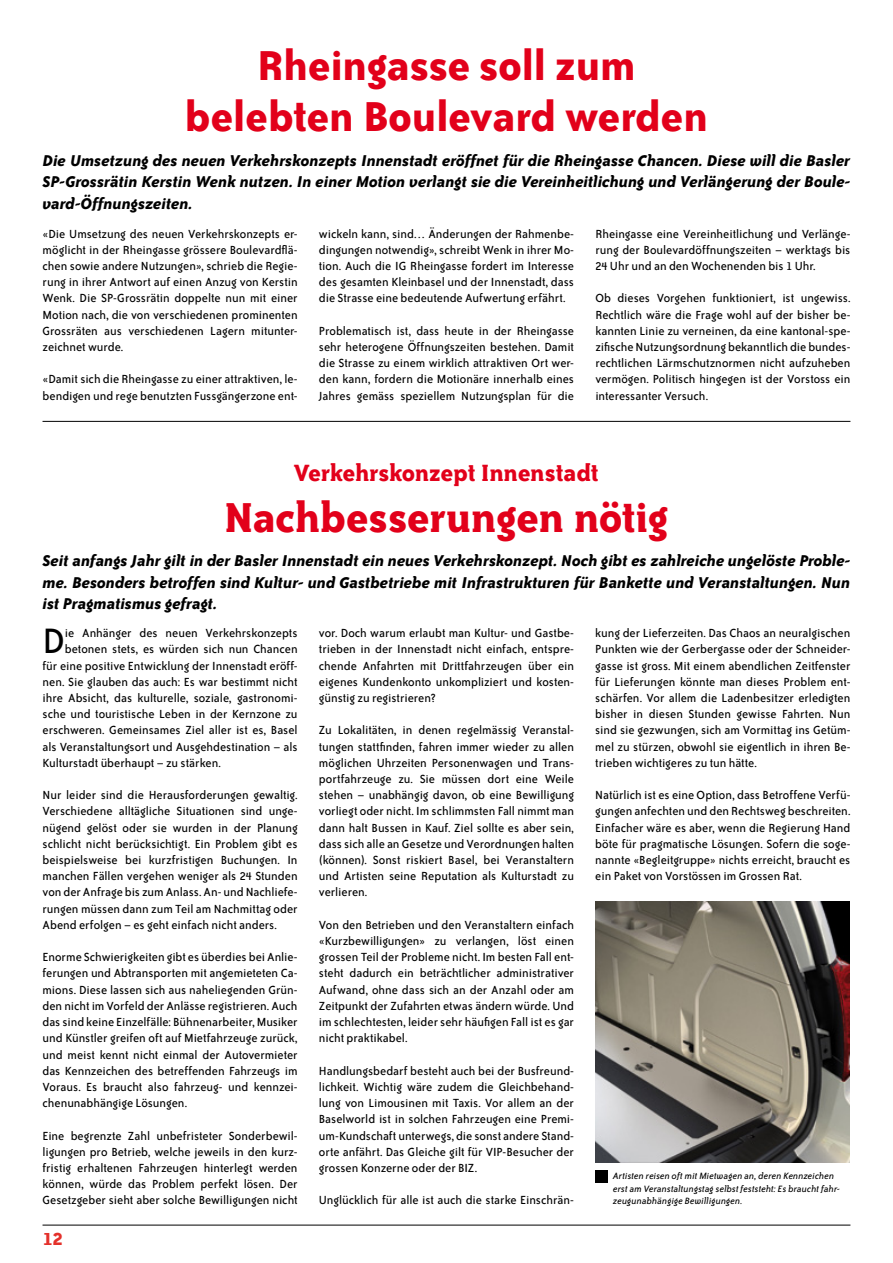
<style>
.page{position:relative;width:893px;height:1263px;background:#fff}
.page>*{position:absolute;margin:0;border:0;box-sizing:border-box;transform-origin:0 0}
.t1{font:700 48px/51px "Bailey Sans ITC";letter-spacing:-.01em;color:#e2001a;text-align:center}
.t2{font:700 48px "Bailey Quad ITC";letter-spacing:-.015em;color:#e2001a}
.t3{font:40.5px "Bailey Sans ITC";color:#000}
.t4{font:700 27px "Bailey Quad ITC";letter-spacing:-.01em;color:#e2001a}
.t5{font:700 21px "Bailey Sans ITC";color:#e4312b}
.t6{font:italic 700 18px/21.6px "Bailey Sans ITC";letter-spacing:-.01em;color:#000;text-align:justify}
.t7{font:13.5px/16.2px "Bailey Sans ITC";letter-spacing:-.005em;color:#000;text-align:justify}
.t8{font:italic 10.5px/12.6px "Bailey Sans ITC";letter-spacing:.005em;color:#000}
</style>
<div class="page">
<hr style="left:43px;top:1225px;width:807px;height:1px;background:#000">
<hr style="left:43px;top:421px;width:807px;height:1px;background:#000">
<div style="left:595px;top:1170px;width:12px;height:12px;background:#000"></div>
<img style="left:595px;top:901px;width:255px;height:262px">
<h1 class="t1" style="left:185px;top:40px;width:525px">Rheingasse soll zum belebten Boulevard werden</h1>
<p class="t6" style="left:43px;top:149px;width:809px">Die Umsetzung des neuen Verkehrskonzepts Innenstadt eröffnet für die Rheingasse Chancen. Diese will die Basler SP-Grossrätin Kerstin Wenk nutzen. In einer Motion verlangt sie die Vereinheitlichung und Verlängerung der Boule&shy;vard-Öffnungszeiten.</p>
<p class="t7" style="left:43px;top:226px;width:257px">«Die Umsetzung des neuen Verkehrskonzepts er&shy;möglicht in der Rheingasse grössere Boulevardflä&shy;chen sowie andere Nutzungen», schrieb die Regie&shy;rung in ihrer Antwort auf einen Anzug von Kerstin Wenk. Die SP-Grossrätin doppelte nun mit einer Motion nach, die von verschiedenen prominenten Grossräten aus verschiedenen Lagern mitunter&shy;zeichnet wurde.</p>
<p class="t7" style="left:43px;top:371px;width:257px">«Damit sich die Rheingasse zu einer attraktiven, le&shy;bendigen und rege benutzten Fussgängerzone ent-</p>
<p class="t7" style="left:319px;top:226px;width:257px">wickeln kann, sind… Änderungen der Rahmenbe&shy;dingungen notwendig», schreibt Wenk in ihrer Mo&shy;tion. Auch die IG Rheingasse fordert im Interesse des gesamten Kleinbasel und der Innenstadt, dass die Strasse eine bedeutende Aufwertung erfährt.</p>
<p class="t7" style="left:319px;top:323px;width:257px">Problematisch ist, dass heute in der Rheingasse sehr heterogene Öffnungszeiten bestehen. Damit die Strasse zu einem wirklich attraktiven Ort wer&shy;den kann, fordern die Motionäre innerhalb eines Jahres gemäss speziellem Nutzungsplan für die</p>
<p class="t7" style="left:595px;top:226px;width:257px">Rheingasse eine Vereinheitlichung und Verlänge&shy;rung der Boulevardöffnungszeiten – werktags bis 24 Uhr und an den Wochenenden bis 1 Uhr.</p>
<p class="t7" style="left:595px;top:290px;width:257px">Ob dieses Vorgehen funktioniert, ist ungewiss.<br>Rechtlich wäre die Frage wohl auf der bisher be&shy;kannten Linie zu verneinen, da eine kantonal-spe&shy;zifische Nutzungsordnung bekanntlich die bundes&shy;rechtlichen Lärmschutznormen nicht aufzuheben vermögen. Politisch hingegen ist der Vorstoss ein interessanter Versuch.</p>
<h3 class="t4" style="left:294px;top:458px;width:306px">Verkehrskonzept Innenstadt</h3>
<h1 class="t2" style="left:224px;top:491px;width:446px">Nachbesserungen nötig</h1>
<p class="t6" style="left:43px;top:550px;width:809px">Seit anfangs Jahr gilt in der Basler Innenstadt ein neues Verkehrskonzept. Noch gibt es zahlreiche ungelöste Proble&shy;me. Besonders betroffen sind Kultur- und Gastbetriebe mit Infrastrukturen für Bankette und Veranstaltungen. Nun ist Pragmatismus gefragt.</p>
<h2 class="t3" style="left:43px;top:620px;width:24px">D</h2>
<p class="t7" style="left:65px;top:625px;width:234px">ie Anhänger des neuen Verkehrskonzepts</p>
<p class="t7" style="left:65px;top:641px;width:234px">betonen stets, es würden sich nun Chancen</p>
<p class="t7" style="left:43px;top:658px;width:257px">für eine positive Entwicklung der Innenstadt eröff-</p>
<p class="t7" style="left:43px;top:674px;width:257px">nen. Sie glauben das auch: Es war bestimmt nicht</p>
<p class="t7" style="left:43px;top:690px;width:257px">ihre Absicht, das kulturelle, soziale, gastronomi-</p>
<p class="t7" style="left:43px;top:706px;width:257px">sche und touristische Leben in der Kernzone zu</p>
<p class="t7" style="left:43px;top:722px;width:257px">erschweren. Gemeinsames Ziel aller ist es, Basel</p>
<p class="t7" style="left:43px;top:739px;width:257px">als Veranstaltungsort und Ausgehdestination – als</p>
<p class="t7" style="left:43px;top:755px;width:180px">Kulturstadt überhaupt – zu stärken.</p>
<p class="t7" style="left:43px;top:787px;width:257px">Nur leider sind die Herausforderungen gewaltig.<br>Verschiedene alltägliche Situationen sind unge&shy;nügend gelöst oder sie wurden in der Planung schlicht nicht berücksichtigt. Ein Problem gibt es beispielsweise bei kurzfristigen Buchungen. In manchen Fällen vergehen weniger als 24 Stunden von der Anfrage bis zum Anlass. An- und Nachliefe&shy;rungen müssen dann zum Teil am Nachmittag oder Abend erfolgen – es geht einfach nicht anders.</p>
<p class="t7" style="left:43px;top:949px;width:257px">Enorme Schwierigkeiten gibt es überdies bei Anlie&shy;ferungen und Abtransporten mit angemieteten Ca&shy;mions. Diese lassen sich aus naheliegenden Grün&shy;den nicht im Vorfeld der Anlässe registrieren. Auch das sind keine Einzelfälle: Bühnenarbeiter, Musiker und Künstler greifen oft auf Mietfahrzeuge zurück, und meist kennt nicht einmal der Autovermieter das Kennzeichen des betreffenden Fahrzeugs im Voraus. Es braucht also fahrzeug- und kennzei&shy;chenunabhängige Lösungen.</p>
<p class="t7" style="left:43px;top:1127px;width:257px">Eine begrenzte Zahl unbefristeter Sonderbewil&shy;ligungen pro Betrieb, welche jeweils in den kurz&shy;fristig erhaltenen Fahrzeugen hinterlegt werden können, würde das Problem perfekt lösen. Der Gesetzgeber sieht aber solche Bewilligungen nicht</p>
<h3 class="t5" style="left:43px;top:1228px;width:22px">12</h3>
<p class="t7" style="left:319px;top:625px;width:257px">vor. Doch warum erlaubt man Kultur- und Gastbe&shy;trieben in der Innenstadt nicht einfach, entspre&shy;chende Anfahrten mit Drittfahrzeugen über ein eigenes Kundenkonto unkompliziert und kosten&shy;günstig zu registrieren?</p>
<p class="t7" style="left:319px;top:722px;width:257px">Zu Lokalitäten, in denen regelmässig Veranstal&shy;tungen stattfinden, fahren immer wieder zu allen möglichen Uhrzeiten Personenwagen und Trans&shy;portfahrzeuge zu. Sie müssen dort eine Weile stehen – unabhängig davon, ob eine Bewilligung vorliegt oder nicht. Im schlimmsten Fall nimmt man dann halt Bussen in Kauf. Ziel sollte es aber sein, dass sich alle an Gesetze und Verordnungen halten (können). Sonst riskiert Basel, bei Veranstaltern und Artisten seine Reputation als Kulturstadt zu verlieren.</p>
<p class="t7" style="left:319px;top:917px;width:257px">Von den Betrieben und den Veranstaltern einfach «Kurzbewilligungen» zu verlangen, löst einen grossen Teil der Probleme nicht. Im besten Fall ent&shy;steht dadurch ein beträchtlicher administrativer Aufwand, ohne dass sich an der Anzahl oder am Zeitpunkt der Zufahrten etwas ändern würde. Und im schlechtesten, leider sehr häufigen Fall ist es gar nicht praktikabel.</p>
<p class="t7" style="left:319px;top:1063px;width:257px">Handlungsbedarf besteht auch bei der Busfreund&shy;lichkeit. Wichtig wäre zudem die Gleichbehand&shy;lung von Limousinen mit Taxis. Vor allem an der Baselworld ist in solchen Fahrzeugen eine Premi&shy;um-Kundschaft unterwegs, die sonst andere Stand&shy;orte anfährt. Das Gleiche gilt für VIP-Besucher der grossen Konzerne oder der BIZ.</p>
<p class="t7" style="left:319px;top:1192px;width:257px">Unglücklich für alle ist auch die starke Einschrän-</p>
<p class="t7" style="left:595px;top:625px;width:257px">kung der Lieferzeiten. Das Chaos an neuralgischen Punkten wie der Gerbergasse oder der Schneider&shy;gasse ist gross. Mit einem abendlichen Zeitfenster für Lieferungen könnte man dieses Problem ent&shy;schärfen. Vor allem die Ladenbesitzer erledigten bisher in diesen Stunden gewisse Fahrten. Nun sind sie gezwungen, sich am Vormittag ins Getüm&shy;mel zu stürzen, obwohl sie eigentlich in ihren Be&shy;trieben wichtigeres zu tun hätte.</p>
<p class="t7" style="left:595px;top:787px;width:257px">Natürlich ist es eine Option, dass Betroffene Verfü&shy;gungen anfechten und den Rechtsweg beschreiten.<br>Einfacher wäre es aber, wenn die Regierung Hand böte für pragmatische Lösungen. Sofern die soge&shy;nannte «Begleitgruppe» nichts erreicht, braucht es ein Paket von Vorstössen im Grossen Rat.</p>
<p class="t8" style="left:613px;top:1169px;width:228px">Artisten reisen oft mit Mietwagen an, deren Kennzeichen erst am Veranstaltungstag selbst feststeht: Es braucht fahr&shy;zeugunabhängige Bewilligungen.</p>
</div>
